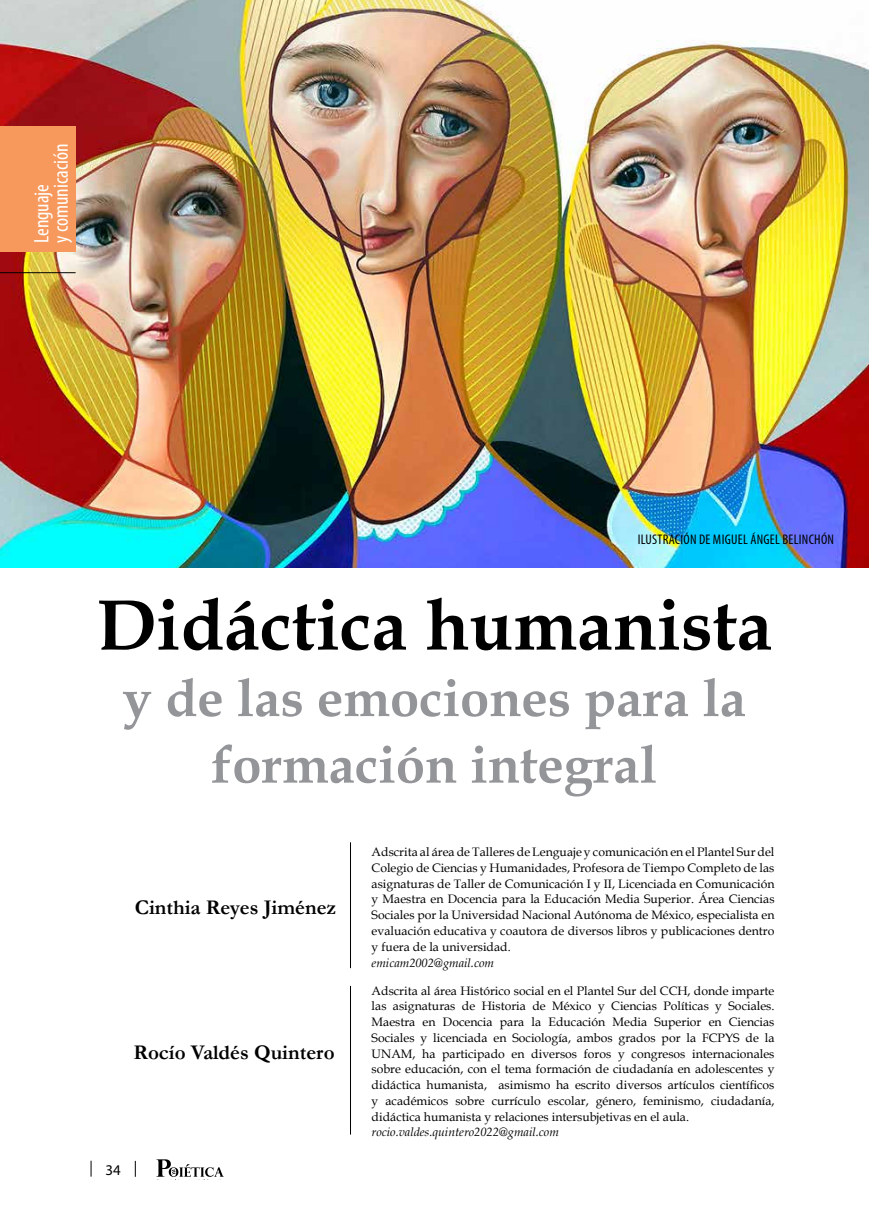
<style>
.page{position:relative;width:869px;height:1216px;background:#fff}
.page>*{position:absolute;margin:0;border:0;box-sizing:border-box;transform-origin:0 0}
.t1{font:700 71.75px "Book Antiqua";color:#000}
.t2{font:700 52.5px/66.5px "Book Antiqua";color:#939598;text-align:center}
.t3{font:700 21px "Garamond";color:#000}
.t4{font:condensed 21px/19.2px "Myriad Pro";color:#fff}
.t5{font:14.88px "Myriad Pro";color:#000}
.t6{font:condensed 14px "Myriad Pro";letter-spacing:.02em;color:#000}
.t7{font:12.25px/15.8px "Book Antiqua";color:#000;text-align:justify}
.t8{font:italic 12.25px "Book Antiqua";color:#000}
</style>
<div class="page">
<svg style="left:135px;top:1160px;width:1px;height:16px"></svg>
<svg style="left:91px;top:1160px;width:1px;height:16px"></svg>
<svg style="left:156px;top:1159px;width:67px;height:17px"></svg>
<img style="left:0;top:0;width:868px;height:567px">
<hr style="left:350px;top:842px;width:1px;height:126px;background:#000">
<hr style="left:350px;top:985px;width:1px;height:149px;background:#000">
<div style="left:0;top:126px;width:76px;height:126px;background:#f7995c"></div>
<hr style="left:0;top:272px;width:76px;height:1px;background:#000">
<h3 class="t4" style="left:32px;top:243px;width:101px;rotate:-90deg">Lenguaje<br>y comunicación</h3>
<p class="t6" style="left:637px;top:531px;width:198px">ILUSTRACIÓN DE MIGUEL ÁNGEL BELINCHÓN</p>
<h1 class="t1" style="left:96px;top:576px;width:677px">Didáctica humanista</h1>
<h2 class="t2" style="left:123px;top:664px;width:624px">y de las emociones para la formación integral</h2>
<h3 class="t3" style="left:135px;top:892px;width:203px">Cinthia Reyes Jiménez</h3>
<h3 class="t3" style="left:133px;top:1037px;width:202px">Rocío Valdés Quintero</h3>
<p class="t5" style="left:105px;top:1160px;width:17px">34</p>
<p class="t7" style="left:371px;top:843px;width:404px">Adscrita al área de Talleres de Lenguaje y comunicación en el Plantel Sur del Colegio de Ciencias y Humanidades, Profesora de Tiempo Completo de las asignaturas de Taller de Comunicación I y II, Licenciada en Comunicación y Maestra en Docencia para la Educación Media Superior. Área Ciencias Sociales por la Universidad Nacional Autónoma de México, especialista en evaluación educativa y coautora de diversos libros y publicaciones dentro y fuera de la universidad.</p>
<p class="t8" style="left:371px;top:953px;width:124px">emicam2002@gmail.com</p>
<p class="t7" style="left:371px;top:982px;width:404px">Adscrita al área Histórico social en el Plantel Sur del CCH, donde imparte las asignaturas de Historia de México y Ciencias Políticas y Sociales.<br>Maestra en Docencia para la Educación Media Superior en Ciencias Sociales y licenciada en Sociología, ambos grados por la FCPYS de la UNAM, ha participado en diversos foros y congresos internacionales sobre educación, con el tema formación de ciudadanía en adolescentes y didáctica humanista, asimismo ha escrito diversos artículos científicos y académicos sobre currículo escolar, género, feminismo, ciudadanía, didáctica humanista y relaciones intersubjetivas en el aula.</p>
<p class="t8" style="left:371px;top:1123px;width:189px">rocio.valdes.quintero2022@gmail.com</p>
</div>
